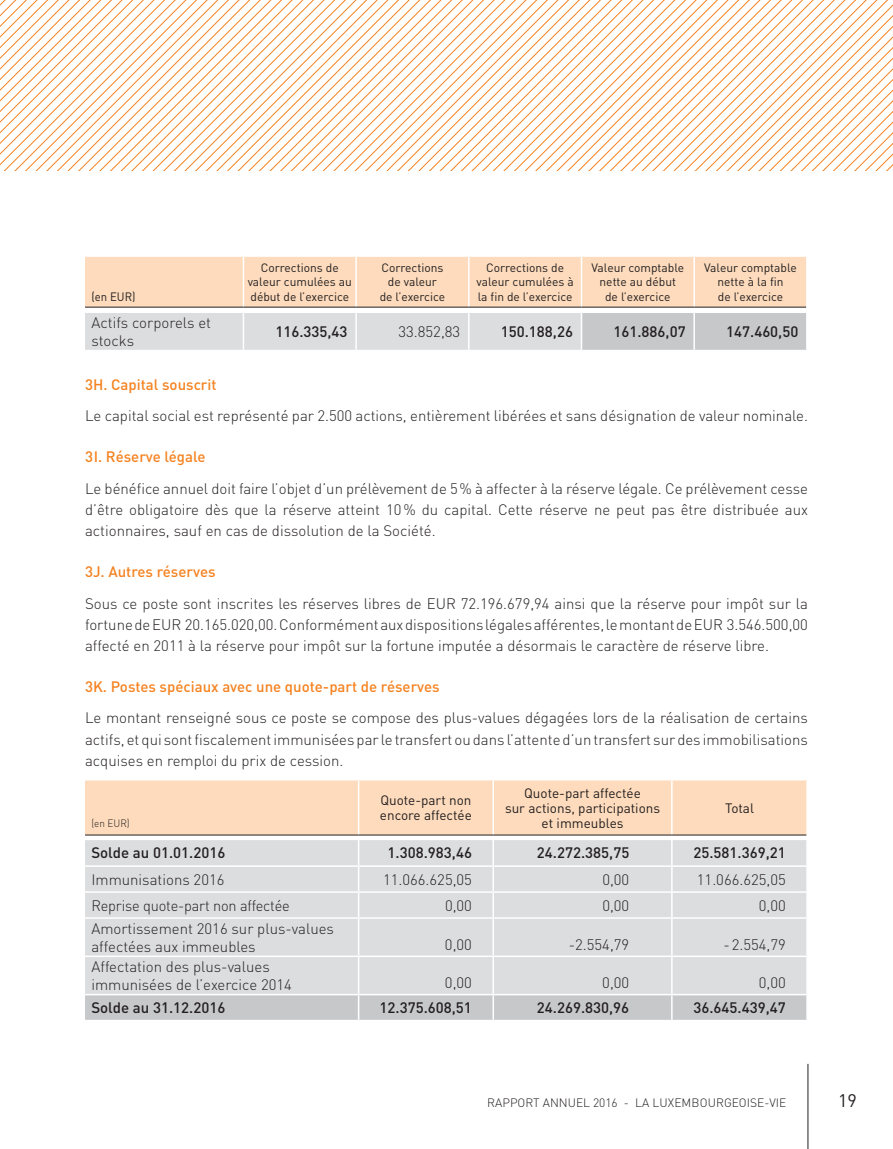
<style>
.page{position:relative;width:893px;height:1149px;background:#fff}
.page>*{position:absolute;margin:0;border:0;box-sizing:border-box;transform-origin:0 0}
.t1{font:18px "DIN Pro";color:#231f20}
.t2{font:300 15px/21.3px "DIN Pro";color:#231f20}
.t3{font:500 15px "DIN Pro";color:#231f20}
.t4{font:500 15px "DIN Pro";color:#f58220}
.t5{font:13.5px/15px "DIN Pro";color:#231f20}
.t6{font:12px/14.4px "DIN Pro";color:#231f20;text-align:center}
.t7{font:300 12px "DIN Pro";color:#231f20}
.t8{font:12px "DIN Pro";color:#231f20;scale:.95 1}
.t9{font:300 10.5px "DIN Pro";color:#231f20;scale:.95 1}
</style>
<div class="page">
<svg style="left:0;top:157px;width:893px;height:11px"></svg>
<svg style="left:0;top:147px;width:893px;height:10px"></svg>
<svg style="left:0;top:136px;width:893px;height:11px"></svg>
<svg style="left:0;top:125px;width:893px;height:11px"></svg>
<svg style="left:0;top:115px;width:893px;height:10px"></svg>
<svg style="left:0;top:104px;width:893px;height:11px"></svg>
<svg style="left:0;top:93px;width:893px;height:11px"></svg>
<svg style="left:0;top:83px;width:893px;height:10px"></svg>
<svg style="left:0;top:72px;width:893px;height:11px"></svg>
<svg style="left:0;top:62px;width:893px;height:10px"></svg>
<svg style="left:0;top:51px;width:893px;height:11px"></svg>
<svg style="left:0;top:40px;width:893px;height:11px"></svg>
<svg style="left:0;top:0;width:893px;height:40px"></svg>
<hr style="left:807px;top:1063px;width:1px;height:85px;background:#231f20">
<svg style="left:85px;top:256px;width:722px;height:94px;background:#ecdacb"></svg>
<hr style="left:581px;top:313px;width:1px;height:37px;background:#fff">
<hr style="left:469px;top:307px;width:112px;height:1px;background:#231f20">
<hr style="left:581px;top:307px;width:113px;height:1px;background:#231f20">
<hr style="left:694px;top:307px;width:112px;height:1px;background:#231f20">
<div style="left:85px;top:919px;width:721px;height:74px;background:#dcdddf"></div>
<hr style="left:85px;top:955px;width:274px;height:1px;background:#fff">
<hr style="left:359px;top:955px;width:134px;height:1px;background:#fff">
<hr style="left:493px;top:955px;width:179px;height:1px;background:#fff">
<hr style="left:672px;top:955px;width:136px;height:1px;background:#fff">
<svg style="left:85px;top:780px;width:722px;height:136px;background:#eaddd2"></svg>
<hr style="left:492px;top:892px;width:2px;height:24px;background:#fff">
<hr style="left:671px;top:892px;width:2px;height:24px;background:#fff">
<hr style="left:806px;top:892px;width:2px;height:24px;background:#fff">
<hr style="left:358px;top:918px;width:1px;height:37px;background:#fff">
<hr style="left:492px;top:918px;width:2px;height:37px;background:#fff">
<hr style="left:671px;top:918px;width:2px;height:37px;background:#fff">
<hr style="left:358px;top:956px;width:1px;height:37px;background:#fff">
<hr style="left:492px;top:956px;width:2px;height:37px;background:#fff">
<hr style="left:671px;top:956px;width:2px;height:37px;background:#fff">
<svg style="left:85px;top:995px;width:722px;height:25px;background:#c8c9cb"></svg>
<hr style="left:492px;top:995px;width:2px;height:24px;background:#fff">
<hr style="left:671px;top:995px;width:2px;height:24px;background:#fff">
<hr style="left:806px;top:995px;width:2px;height:24px;background:#fff">
<hr style="left:85px;top:834px;width:274px;height:1px;background:#231f20">
<hr style="left:359px;top:834px;width:134px;height:1px;background:#231f20">
<hr style="left:493px;top:834px;width:179px;height:1px;background:#231f20">
<hr style="left:672px;top:834px;width:134px;height:1px;background:#231f20">
<p class="t8" style="left:91px;top:288px;width:48px">(en EUR)</p>
<p class="t6" style="left:248px;top:260px;width:106px">Corrections de valeur cumulées au début de l’exercice</p>
<p class="t6" style="left:380px;top:260px;width:67px">Corrections de valeur<br>de l’exercice</p>
<p class="t6" style="left:476px;top:260px;width:99px">Corrections de valeur cumulées à la fin de l’exercice</p>
<p class="t6" style="left:591px;top:260px;width:94px">Valeur comptable nette au début<br>de l’exercice</p>
<p class="t6" style="left:704px;top:260px;width:94px">Valeur comptable nette à la fin<br>de l’exercice</p>
<p class="t2" style="left:91px;top:313px;width:121px;line-height:18px">Actifs corporels et stocks</p>
<p class="t3" style="left:275px;top:321px;width:74px">116.335,43</p>
<p class="t2" style="left:398px;top:320px;width:63px">33.852,83</p>
<p class="t3" style="left:501px;top:321px;width:74px">150.188,26</p>
<p class="t3" style="left:613px;top:321px;width:74px">161.886,07</p>
<p class="t3" style="left:726px;top:321px;width:74px">147.460,50</p>
<p class="t4" style="left:85px;top:374px;width:133px">3H. Capital souscrit</p>
<p class="t2" style="left:85px;top:404px;width:724px">Le capital social est représenté par 2.500 actions, entièrement libérées et sans désignation de valeur nominale.</p>
<p class="t4" style="left:85px;top:446px;width:122px">3 I. Réserve légale</p>
<p class="t2" style="left:85px;top:477px;width:724px;text-align:justify">Le bénéfice annuel doit faire l’objet d’un prélèvement de 5 % à affecter à la réserve légale. Ce prélèvement cesse d’être obligatoire dès que la réserve atteint 10 % du capital. Cette réserve ne peut pas être distribuée aux actionnaires, sauf en cas de dissolution de la Société.</p>
<p class="t4" style="left:85px;top:561px;width:132px">3J. Autres réserves</p>
<p class="t2" style="left:85px;top:591px;width:724px;text-align:justify">Sous ce poste sont inscrites les réserves libres de EUR 72.196.679,94 ainsi que la réserve pour impôt sur la fortune de EUR 20.165.020,00. Conformément aux dispositions légales afférentes, le montant de EUR 3.546.500,00 affecté en 2011 à la réserve pour impôt sur la fortune imputée a désormais le caractère de réserve libre.</p>
<p class="t4" style="left:85px;top:675px;width:356px">3K. Postes spéciaux avec une quote-part de réserves</p>
<p class="t2" style="left:85px;top:706px;width:724px;text-align:justify">Le montant renseigné sous ce poste se compose des plus-values dégagées lors de la réalisation de certains actifs, et qui sont fiscalement immunisées par le transfert ou dans l’attente d’un transfert sur des immobilisations acquises en remploi du prix de cession.</p>
<p class="t9" style="left:91px;top:815px;width:42px">(en EUR)</p>
<p class="t5" style="left:380px;top:792px;width:93px">Quote-part non encore affectée</p>
<p class="t5" style="left:505px;top:784px;width:157px;text-align:center">Quote-part affectée<br>sur actions, participations et immeubles</p>
<p class="t5" style="left:725px;top:799px;width:30px">Total</p>
<p class="t3" style="left:91px;top:842px;width:135px">Solde au 01.01.2016</p>
<p class="t3" style="left:388px;top:842px;width:86px">1.308.983,46</p>
<p class="t3" style="left:537px;top:842px;width:94px">24.272.385,75</p>
<p class="t3" style="left:693px;top:842px;width:94px">25.581.369,21</p>
<p class="t2" style="left:91px;top:867px;width:135px">Immunisations 2016</p>
<p class="t2" style="left:383px;top:867px;width:90px">11.066.625,05</p>
<p class="t2" style="left:602px;top:867px;width:28px">0,00</p>
<p class="t2" style="left:697px;top:867px;width:90px">11.066.625,05</p>
<p class="t2" style="left:91px;top:893px;width:200px">Reprise quote-part non affectée</p>
<p class="t2" style="left:445px;top:893px;width:28px">0,00</p>
<p class="t2" style="left:602px;top:893px;width:28px">0,00</p>
<p class="t2" style="left:759px;top:893px;width:28px">0,00</p>
<p class="t2" style="left:91px;top:918px;width:244px;line-height:18px">Amortissement 2016 sur plus-values affectées aux immeubles</p>
<p class="t2" style="left:445px;top:932px;width:28px">0,00</p>
<p class="t2" style="left:569px;top:932px;width:62px">-2.554,79</p>
<p class="t2" style="left:723px;top:932px;width:64px">- 2.554,79</p>
<p class="t2" style="left:91px;top:956px;width:202px;line-height:18px">Affectation des plus-values immunisées de l’exercice 2014</p>
<p class="t2" style="left:445px;top:971px;width:28px">0,00</p>
<p class="t2" style="left:602px;top:971px;width:29px">0,00</p>
<p class="t2" style="left:759px;top:971px;width:29px">0,00</p>
<p class="t3" style="left:91px;top:997px;width:135px">Solde au 31.12.2016</p>
<p class="t3" style="left:380px;top:997px;width:94px">12.375.608,51</p>
<p class="t3" style="left:537px;top:997px;width:94px">24.269.830,96</p>
<p class="t3" style="left:693px;top:997px;width:94px">36.645.439,47</p>
<p class="t7" style="left:487px;top:1094px;width:300px">RAPPORT ANNUEL 2016 - LA LUXEMBOURGEOISE-VIE</p>
<p class="t1" style="left:838px;top:1088px;width:20px">19</p>
</div>
